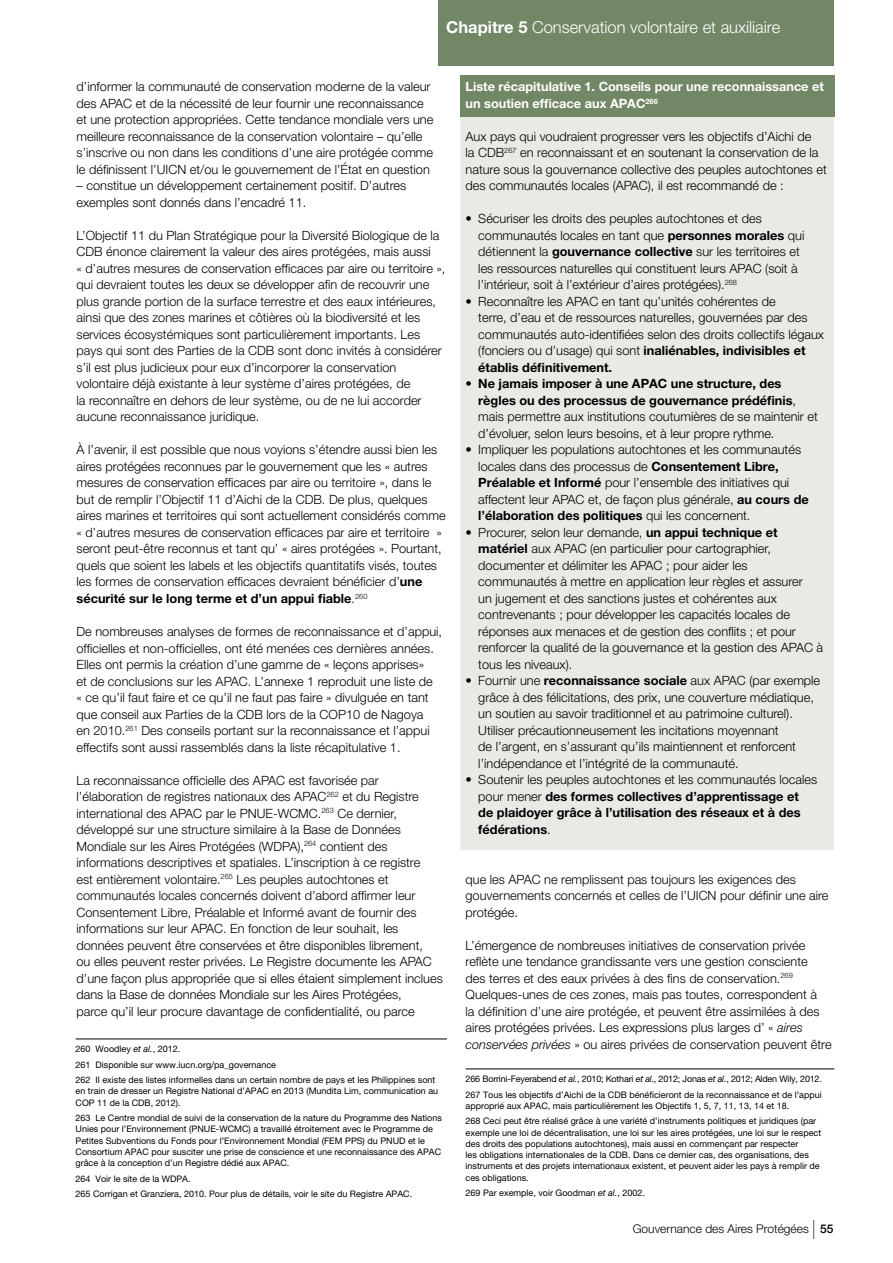
<style>
.page{position:relative;width:893px;height:1263px;background:#fff}
.page>*{position:absolute;margin:0;border:0;box-sizing:border-box;transform-origin:0 0}
.t1{font:300 16.5px "Helvetica Neue LT Pro";color:#fff}
.t2{font:300 12.75px/16.5px "Helvetica Neue LT Pro";color:#000}
.t3{font:700 12.75px/16.5px "Helvetica Neue LT Pro";color:#000}
.t4{font:700 12.75px/16.5px "Helvetica Neue LT Pro";color:#fff}
.t5{font:300 12px "Helvetica Neue LT Pro";color:#000}
.t6{font:9px/11.2px "Helvetica Neue LT Pro";color:#000}
.s1{font-weight:700}
.s2{font-style:italic}
.s3{font-weight:300}
.s4{font-weight:100;font-size:19.05px}
.s5{font-weight:500}
</style>
<div class="page">
<div style="left:438px;top:0;width:395px;height:66px;background:#718765"></div>
<div style="left:460px;top:116px;width:375px;height:734px;background:#e9eae5"></div>
<div style="left:460px;top:75px;width:374px;height:41px;background:#718765"></div>
<hr style="left:76px;top:1038px;width:371px;height:1px;background:#000">
<hr style="left:466px;top:1068px;width:368px;height:1px;background:#000">
<p class="t1" style="left:446px;top:17px;width:336px"><span class="s1">Chapitre 5</span> Conservation volontaire et auxiliaire</p>
<p class="t2" style="left:77px;top:78px;width:358px">d’informer la communauté de conservation moderne de la valeur des APAC et de la nécessité de leur fournir une reconnaissance et une protection appropriées. Cette tendance mondiale vers une meilleure reconnaissance de la conservation volontaire – qu’elle s’inscrive ou non dans les conditions d’une aire protégée comme le définissent l’UICN et/ou le gouvernement de l’État en question</p>
<p class="t2" style="left:77px;top:177px;width:331px">– constitue un développement certainement positif. D’autres exemples sont donnés dans l’encadré 11.</p>
<p class="t2" style="left:77px;top:227px;width:370px">L’Objectif 11 du Plan Stratégique pour la Diversité Biologique de la CDB énonce clairement la valeur des aires protégées, mais aussi<br>« d’autres mesures de conservation efficaces par aire ou territoire », qui devraient toutes les deux se développer afin de recouvrir une plus grande portion de la surface terrestre et des eaux intérieures, ainsi que des zones marines et côtières où la biodiversité et les services écosystémiques sont particulièrement importants. Les pays qui sont des Parties de la CDB sont donc invités à considérer s’il est plus judicieux pour eux d’incorporer la conservation volontaire déjà existante à leur système d’aires protégées, de<br>la reconnaître en dehors de leur système, ou de ne lui accorder aucune reconnaissance juridique.</p>
<p class="t2" style="left:77px;top:441px;width:371px">À l’avenir, il est possible que nous voyions s’étendre aussi bien les aires protégées reconnues par le gouvernement que les « autres mesures de conservation efficaces par aire ou territoire », dans le but de remplir l’Objectif 11 d’Aichi de la CDB. De plus, quelques aires marines et territoires qui sont actuellement considérés comme « d’autres mesures de conservation efficaces par aire et territoire » seront peut-être reconnus et tant qu’ « aires protégées ». Pourtant, quels que soient les labels et les objectifs quantitatifs visés, toutes les formes de conservation efficaces devraient bénéficier d’<span class="s1">une sécurité sur le long terme et d’un appui fiable</span>.<sup>260</sup></p>
<p class="t2" style="left:77px;top:623px;width:367px">De nombreuses analyses de formes de reconnaissance et d’appui, officielles et non-officielles, ont été menées ces dernières années.<br>Elles ont permis la création d’une gamme de « leçons apprises»<br>et de conclusions sur les APAC. L’annexe 1 reproduit une liste de<br>« ce qu’il faut faire et ce qu’il ne faut pas faire » divulguée en tant que conseil aux Parties de la CDB lors de la COP10 de Nagoya<br>en 2010.<sup>261</sup> Des conseils portant sur la reconnaissance et l’appui effectifs sont aussi rassemblés dans la liste récapitulative 1.</p>
<p class="t2" style="left:77px;top:771px;width:368px">La reconnaissance officielle des APAC est favorisée par l’élaboration de registres nationaux des APAC<sup>262</sup> et du Registre international des APAC par le PNUE-WCMC.<sup>263</sup> Ce dernier, développé sur une structure similaire à la Base de Données Mondiale sur les Aires Protégées (WDPA),<sup>264</sup> contient des informations descriptives et spatiales. L’inscription à ce registre<br>est entièrement volontaire.<sup>265</sup> Les peuples autochtones et communautés locales concernés doivent d’abord affirmer leur Consentement Libre, Préalable et Informé avant de fournir des informations sur leur APAC. En fonction de leur souhait, les données peuvent être conservées et être disponibles librement,<br>ou elles peuvent rester privées. Le Registre documente les APAC d’une façon plus appropriée que si elles étaient simplement inclues dans la Base de données Mondiale sur les Aires Protégées,<br>parce qu’il leur procure davantage de confidentialité, ou parce</p>
<p class="t6" style="left:76px;top:1041px;width:361px;line-height:15.5px">260 Woodley <span class="s2">et al.</span>, 2012.<br>261 Disponible sur www.iucn.org/pa_governance<br>262 Il existe des listes informelles dans un certain nombre de pays et les Philippines sont</p>
<p class="t6" style="left:76px;top:1085px;width:364px">en train de dresser un Registre National d’APAC en 2013 (Mundita Lim, communication au<br>COP 11 de la CDB, 2012).</p>
<p class="t6" style="left:76px;top:1112px;width:368px">263 Le Centre mondial de suivi de la conservation de la nature du Programme des Nations Unies pour l’Environnement (PNUE-WCMC) a travaillé étroitement avec le Programme de Petites Subventions du Fonds pour l’Environnement Mondial (FEM PPS) du PNUD et le Consortium APAC pour susciter une prise de conscience et une reconnaissance des APAC grâce à la conception d’un Registre dédié aux APAC.</p>
<p class="t6" style="left:76px;top:1170px;width:338px;line-height:15.5px">264 Voir le site de la WDPA.<br>265 Corrigan et Granziera, 2010. Pour plus de détails, voir le site du Registre APAC.</p>
<p class="t4" style="left:466px;top:78px;width:360px">Liste récapitulative 1. Conseils pour une reconnaissance et un soutien efficace aux APAC<sup>266</sup></p>
<p class="t2" style="left:466px;top:128px;width:363px">Aux pays qui voudraient progresser vers les objectifs d’Aichi de<br>la CDB<sup>267</sup> en reconnaissant et en soutenant la conservation de la nature sous la gouvernance collective des peuples autochtones et des communautés locales (APAC), il est recommandé de :</p>
<p class="t2" style="left:478px;top:210px;width:328px;text-indent:-13px">• Sécuriser les droits des peuples autochtones et des communautés locales en tant que <span class="s1">personnes morales</span> qui détiennent la <span class="s1">gouvernance collective</span> sur les territoires et les ressources naturelles qui constituent leurs APAC (soit à l’intérieur, soit à l’extérieur d’aires protégées).<sup>268</sup></p>
<p class="t2" style="left:478px;top:293px;width:347px;text-indent:-13px">• Reconnaître les APAC en tant qu’unités cohérentes de<br>terre, d’eau et de ressources naturelles, gouvernées par des communautés auto-identifiées selon des droits collectifs légaux (fonciers ou d’usage) qui sont <span class="s1">inaliénables, indivisibles et établis définitivement.</span></p>
<p class="t2" style="left:478px;top:375px;width:341px;text-indent:-13px">• <span class="s1">Ne jamais imposer à une APAC une structure, des règles ou des processus de gouvernance prédéfinis</span>, mais permettre aux institutions coutumières de se maintenir et d’évoluer, selon leurs besoins, et à leur propre rythme.</p>
<p class="t2" style="left:478px;top:441px;width:332px;text-indent:-13px">• Impliquer les populations autochtones et les communautés locales dans des processus de <span class="s1">Consentement Libre, Préalable et Informé</span> pour l’ensemble des initiatives qui affectent leur APAC et, de façon plus générale, <span class="s1">au cours de l’élaboration des politiques</span> qui les concernent.</p>
<p class="t2" style="left:478px;top:524px;width:346px;text-indent:-13px">• Procurer, selon leur demande, <span class="s1">un appui technique et matériel</span> aux APAC (en particulier pour cartographier, documenter et délimiter les APAC ; pour aider les communautés à mettre en application leur règles et assurer<br>un jugement et des sanctions justes et cohérentes aux contrevenants ; pour développer les capacités locales de réponses aux menaces et de gestion des conflits ; et pour renforcer la qualité de la gouvernance et la gestion des APAC à tous les niveaux).</p>
<p class="t2" style="left:478px;top:672px;width:343px;text-indent:-13px">• Fournir une <span class="s1">reconnaissance sociale</span> aux APAC (par exemple grâce à des félicitations, des prix, une couverture médiatique, un soutien au savoir traditionnel et au patrimoine culturel).<br>Utiliser précautionneusement les incitations moyennant<br>de l’argent, en s’assurant qu’ils maintiennent et renforcent l’indépendance et l’intégrité de la communauté.</p>
<p class="t3" style="left:478px;top:771px;width:340px;text-indent:-13px"><span class="s3">• Soutenir les peuples autochtones et les communautés locales pour mener</span> des formes collectives d’apprentissage et de plaidoyer grâce à l’utilisation des réseaux et à des fédérations<span class="s3">.</span></p>
<p class="t2" style="left:466px;top:870px;width:365px">que les APAC ne remplissent pas toujours les exigences des gouvernements concernés et celles de l’UICN pour définir une aire protégée.</p>
<p class="t2" style="left:466px;top:936px;width:368px">L’émergence de nombreuses initiatives de conservation privée reflète une tendance grandissante vers une gestion consciente<br>des terres et des eaux privées à des fins de conservation.<sup>269<br></sup>Quelques-unes de ces zones, mais pas toutes, correspondent à<br>la définition d’une aire protégée, et peuvent être assimilées à des aires protégées privées. Les expressions plus larges d’ « <span class="s2">aires conservées privées</span> » ou aires privées de conservation peuvent être</p>
<p class="t6" style="left:466px;top:1071px;width:358px;line-height:15.5px">266 Borrini-Feyerabend <span class="s2">et al.</span>, 2010; Kothari <span class="s2">et al</span>., 2012; Jonas <span class="s2">et al.</span>, 2012; Alden Wily, 2012.<br>267 Tous les objectifs d’Aichi de la CDB bénéficieront de la reconnaissance et de l’appui</p>
<p class="t6" style="left:466px;top:1098px;width:352px;line-height:15.5px">approprié aux APAC, mais particulièrement les Objectifs 1, 5, 7, 11, 13, 14 et 18.<br>268 Ceci peut être réalisé grâce à une variété d’instruments politiques et juridiques (par</p>
<p class="t6" style="left:466px;top:1126px;width:357px">exemple une loi de décentralisation, une loi sur les aires protégées, une loi sur le respect des droits des populations autochtones), mais aussi en commençant par respecter<br>les obligations internationales de la CDB. Dans ce dernier cas, des organisations, des instruments et des projets internationaux existent, et peuvent aider les pays à remplir de ces obligations.</p>
<p class="t6" style="left:466px;top:1187px;width:181px">269 Par exemple, voir Goodman <span class="s2">et al.</span>, 2002.</p>
<p class="t5" style="left:633px;top:1222px;width:202px">Gouvernance des Aires Protégées <span class="s4">|</span> <span class="s5">55</span></p>
</div>
